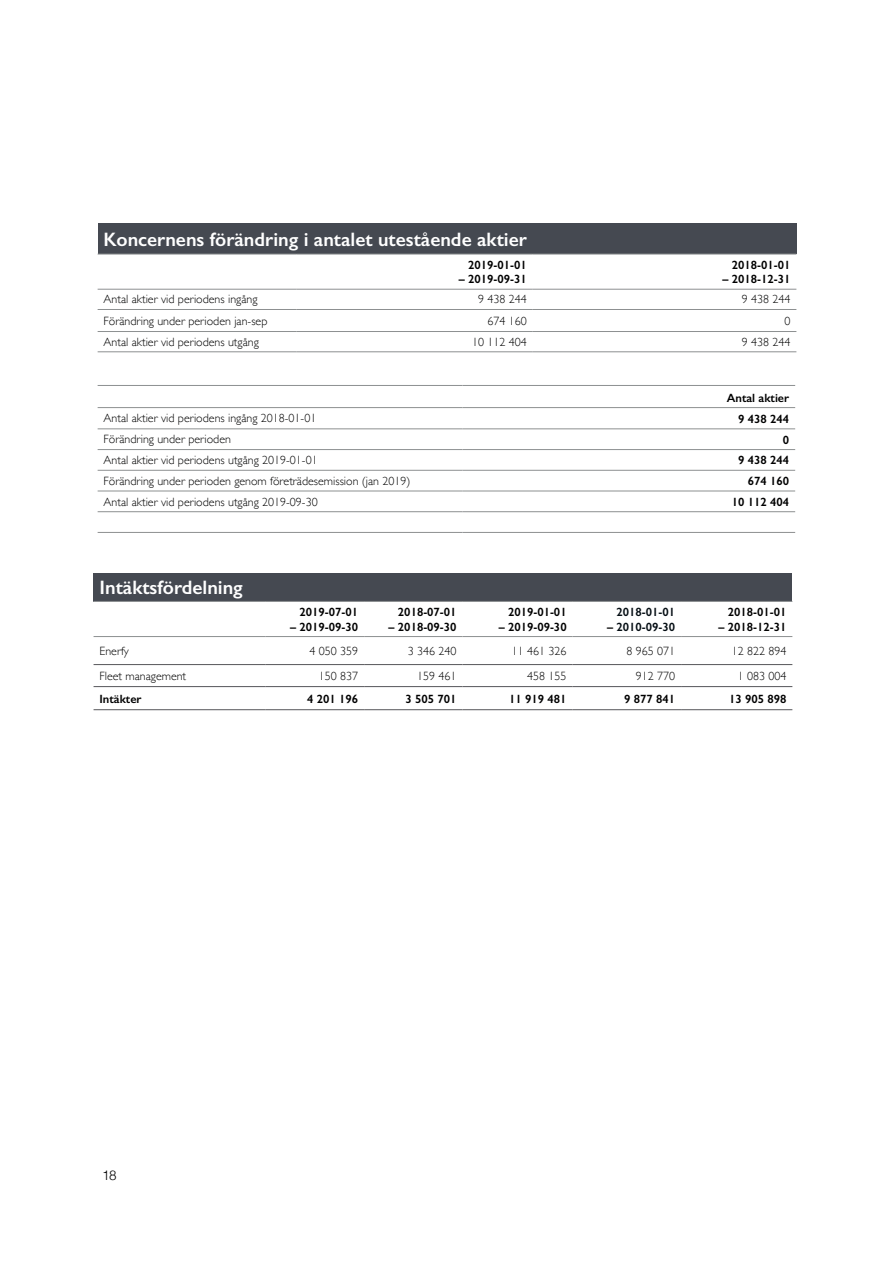
<style>
.page{position:relative;width:893px;height:1263px;background:#fff}
.page>*{position:absolute;margin:0;border:0;box-sizing:border-box;transform-origin:0 0}
.t1{font:600 19.5px "Gill Sans";color:#fff}
.t2{font:300 13.5px "Helvetica";color:#000}
.t3{font:300 12px "Gill Sans";color:#000}
.t4{font:600 12px "Gill Sans";color:#000}
.t5{font:600 12px "Gill Sans";color:#050e14}
.s1{color:#000}
</style>
<div class="page">
<div style="left:98px;top:223px;width:698px;height:31px;background:#454951"></div>
<svg style="left:98px;top:288px;width:698px;height:1px"></svg>
<hr style="left:98px;top:309px;width:199px;height:1px;background:#8d9091">
<hr style="left:297px;top:309px;width:236px;height:1px;background:#8d9091">
<hr style="left:533px;top:309px;width:263px;height:1px;background:#8d9091">
<hr style="left:98px;top:331px;width:199px;height:1px;background:#8d9091">
<hr style="left:297px;top:331px;width:236px;height:1px;background:#8d9091">
<hr style="left:533px;top:331px;width:263px;height:1px;background:#8d9091">
<hr style="left:98px;top:254px;width:199px;height:1px;background:#8d9091">
<hr style="left:297px;top:254px;width:236px;height:1px;background:#8d9091">
<hr style="left:533px;top:254px;width:263px;height:1px;background:#8d9091">
<hr style="left:98px;top:289px;width:199px;height:1px;background:#8d9091">
<hr style="left:297px;top:289px;width:236px;height:1px;background:#8d9091">
<hr style="left:533px;top:289px;width:263px;height:1px;background:#8d9091">
<hr style="left:98px;top:352px;width:199px;height:1px;background:#8d9091">
<hr style="left:297px;top:352px;width:236px;height:1px;background:#8d9091">
<hr style="left:533px;top:352px;width:263px;height:1px;background:#8d9091">
<hr style="left:98px;top:407px;width:364px;height:1px;background:#8d9091">
<hr style="left:462px;top:407px;width:333px;height:1px;background:#8d9091">
<hr style="left:98px;top:429px;width:364px;height:1px;background:#8d9091">
<hr style="left:462px;top:429px;width:333px;height:1px;background:#8d9091">
<hr style="left:98px;top:449px;width:364px;height:1px;background:#8d9091">
<hr style="left:462px;top:449px;width:333px;height:1px;background:#8d9091">
<hr style="left:98px;top:470px;width:364px;height:1px;background:#8d9091">
<hr style="left:462px;top:470px;width:333px;height:1px;background:#8d9091">
<hr style="left:98px;top:491px;width:364px;height:1px;background:#8d9091">
<hr style="left:462px;top:491px;width:333px;height:1px;background:#8d9091">
<hr style="left:98px;top:511px;width:364px;height:1px;background:#8d9091">
<hr style="left:462px;top:511px;width:333px;height:1px;background:#8d9091">
<hr style="left:98px;top:385px;width:364px;height:1px;background:#8d9091">
<hr style="left:462px;top:385px;width:333px;height:1px;background:#8d9091">
<hr style="left:98px;top:532px;width:364px;height:1px;background:#8d9091">
<hr style="left:462px;top:532px;width:333px;height:1px;background:#8d9091">
<div style="left:94px;top:573px;width:698px;height:28px;background:#454951"></div>
<hr style="left:94px;top:664px;width:172px;height:1px;background:#56565a">
<hr style="left:266px;top:664px;width:98px;height:1px;background:#56565a">
<hr style="left:364px;top:664px;width:99px;height:1px;background:#56565a">
<hr style="left:463px;top:664px;width:110px;height:1px;background:#56565a">
<hr style="left:573px;top:664px;width:108px;height:1px;background:#56565a">
<hr style="left:681px;top:664px;width:111px;height:1px;background:#56565a">
<hr style="left:94px;top:686px;width:172px;height:1px;background:#56565a">
<hr style="left:266px;top:686px;width:98px;height:1px;background:#56565a">
<hr style="left:364px;top:686px;width:99px;height:1px;background:#56565a">
<hr style="left:463px;top:686px;width:110px;height:1px;background:#56565a">
<hr style="left:573px;top:686px;width:108px;height:1px;background:#56565a">
<hr style="left:681px;top:686px;width:111px;height:1px;background:#56565a">
<hr style="left:94px;top:709px;width:172px;height:1px;background:#56565a">
<hr style="left:266px;top:709px;width:98px;height:1px;background:#56565a">
<hr style="left:364px;top:709px;width:99px;height:1px;background:#56565a">
<hr style="left:463px;top:709px;width:110px;height:1px;background:#56565a">
<hr style="left:573px;top:709px;width:108px;height:1px;background:#56565a">
<hr style="left:681px;top:709px;width:111px;height:1px;background:#56565a">
<hr style="left:94px;top:601px;width:172px;height:1px;background:#8d9091">
<hr style="left:266px;top:601px;width:98px;height:1px;background:#8d9091">
<hr style="left:364px;top:601px;width:99px;height:1px;background:#8d9091">
<hr style="left:463px;top:601px;width:110px;height:1px;background:#8d9091">
<hr style="left:573px;top:601px;width:108px;height:1px;background:#8d9091">
<hr style="left:681px;top:601px;width:111px;height:1px;background:#8d9091">
<hr style="left:94px;top:636px;width:172px;height:1px;background:#8d9091">
<hr style="left:266px;top:636px;width:98px;height:1px;background:#8d9091">
<hr style="left:364px;top:636px;width:99px;height:1px;background:#8d9091">
<hr style="left:463px;top:636px;width:110px;height:1px;background:#8d9091">
<hr style="left:573px;top:636px;width:108px;height:1px;background:#8d9091">
<hr style="left:681px;top:636px;width:111px;height:1px;background:#8d9091">
<h1 class="t1" style="left:104px;top:227px;width:425px">Koncernens förändring i antalet utestående aktier</h1>
<p class="t4" style="left:468px;top:257px;width:60px">2019-01-01</p>
<p class="t4" style="left:459px;top:272px;width:69px">– 2019-09-31</p>
<p class="t4" style="left:732px;top:257px;width:60px">2018-01-01</p>
<p class="t4" style="left:722px;top:272px;width:69px">– 2018-12-31</p>
<p class="t3" style="left:104px;top:290px;width:155px">Antal aktier vid periodens ingång</p>
<p class="t3" style="left:478px;top:290px;width:50px">9 438 244</p>
<p class="t3" style="left:742px;top:290px;width:50px">9 438 244</p>
<p class="t3" style="left:104px;top:311px;width:165px">Förändring under perioden jan-sep</p>
<p class="t3" style="left:487px;top:311px;width:41px">674 160</p>
<p class="t3" style="left:784px;top:311px;width:7px">0</p>
<p class="t3" style="left:104px;top:332px;width:157px">Antal aktier vid periodens utgång</p>
<p class="t3" style="left:472px;top:332px;width:56px">10 112 404</p>
<p class="t3" style="left:742px;top:332px;width:50px">9 438 244</p>
<p class="t4" style="left:727px;top:390px;width:64px">Antal aktier</p>
<p class="t3" style="left:104px;top:409px;width:214px">Antal aktier vid periodens ingång 2018-01-01</p>
<p class="t4" style="left:738px;top:411px;width:53px">9 438 244</p>
<p class="t3" style="left:104px;top:430px;width:129px">Förändring under perioden</p>
<p class="t4" style="left:783px;top:432px;width:8px">0</p>
<p class="t3" style="left:104px;top:451px;width:216px">Antal aktier vid periodens utgång 2019-01-01</p>
<p class="t4" style="left:738px;top:453px;width:53px">9 438 244</p>
<p class="t3" style="left:104px;top:471px;width:308px">Förändring under perioden genom företrädesemission (jan 2019)</p>
<p class="t4" style="left:748px;top:474px;width:43px">674 160</p>
<p class="t3" style="left:104px;top:492px;width:216px">Antal aktier vid periodens utgång 2019-09-30</p>
<p class="t4" style="left:732px;top:494px;width:59px">10 112 404</p>
<h1 class="t1" style="left:100px;top:576px;width:145px">Intäktsfördelning</h1>
<p class="t4" style="left:300px;top:605px;width:60px">2019-07-01</p>
<p class="t4" style="left:290px;top:619px;width:69px">– 2019-09-30</p>
<p class="t4" style="left:398px;top:605px;width:60px">2018-07-01</p>
<p class="t4" style="left:389px;top:619px;width:69px">– 2018-09-30</p>
<p class="t4" style="left:508px;top:605px;width:60px">2019-01-01</p>
<p class="t4" style="left:499px;top:619px;width:69px">– 2019-09-30</p>
<p class="t5" style="left:616px;top:605px;width:60px">2018-01-01</p>
<p class="t5" style="left:607px;top:619px;width:69px"><span class="s1">–</span> 2010-09-30</p>
<p class="t4" style="left:728px;top:605px;width:60px">2018-01-01</p>
<p class="t4" style="left:718px;top:619px;width:69px">– 2018-12-31</p>
<p class="t3" style="left:100px;top:641px;width:31px">Enerfy</p>
<p class="t3" style="left:309px;top:641px;width:50px">4 050 359</p>
<p class="t3" style="left:408px;top:641px;width:50px">3 346 240</p>
<p class="t3" style="left:512px;top:641px;width:56px">11 461 326</p>
<p class="t3" style="left:626px;top:641px;width:50px">8 965 071</p>
<p class="t3" style="left:732px;top:641px;width:56px">12 822 894</p>
<p class="t3" style="left:100px;top:666px;width:88px">Fleet management</p>
<p class="t3" style="left:319px;top:666px;width:41px">150 837</p>
<p class="t3" style="left:417px;top:666px;width:41px">159 461</p>
<p class="t3" style="left:527px;top:666px;width:41px">458 155</p>
<p class="t3" style="left:636px;top:666px;width:41px">912 770</p>
<p class="t3" style="left:738px;top:666px;width:50px">1 083 004</p>
<p class="t4" style="left:100px;top:691px;width:44px">Intäkter</p>
<p class="t4" style="left:307px;top:691px;width:53px">4 201 196</p>
<p class="t4" style="left:405px;top:691px;width:53px">3 505 701</p>
<p class="t4" style="left:509px;top:691px;width:59px">11 919 481</p>
<p class="t4" style="left:624px;top:691px;width:53px">9 877 841</p>
<p class="t4" style="left:729px;top:691px;width:59px">13 905 898</p>
<p class="t2" style="left:102px;top:1164px;width:16px">18</p>
</div>
